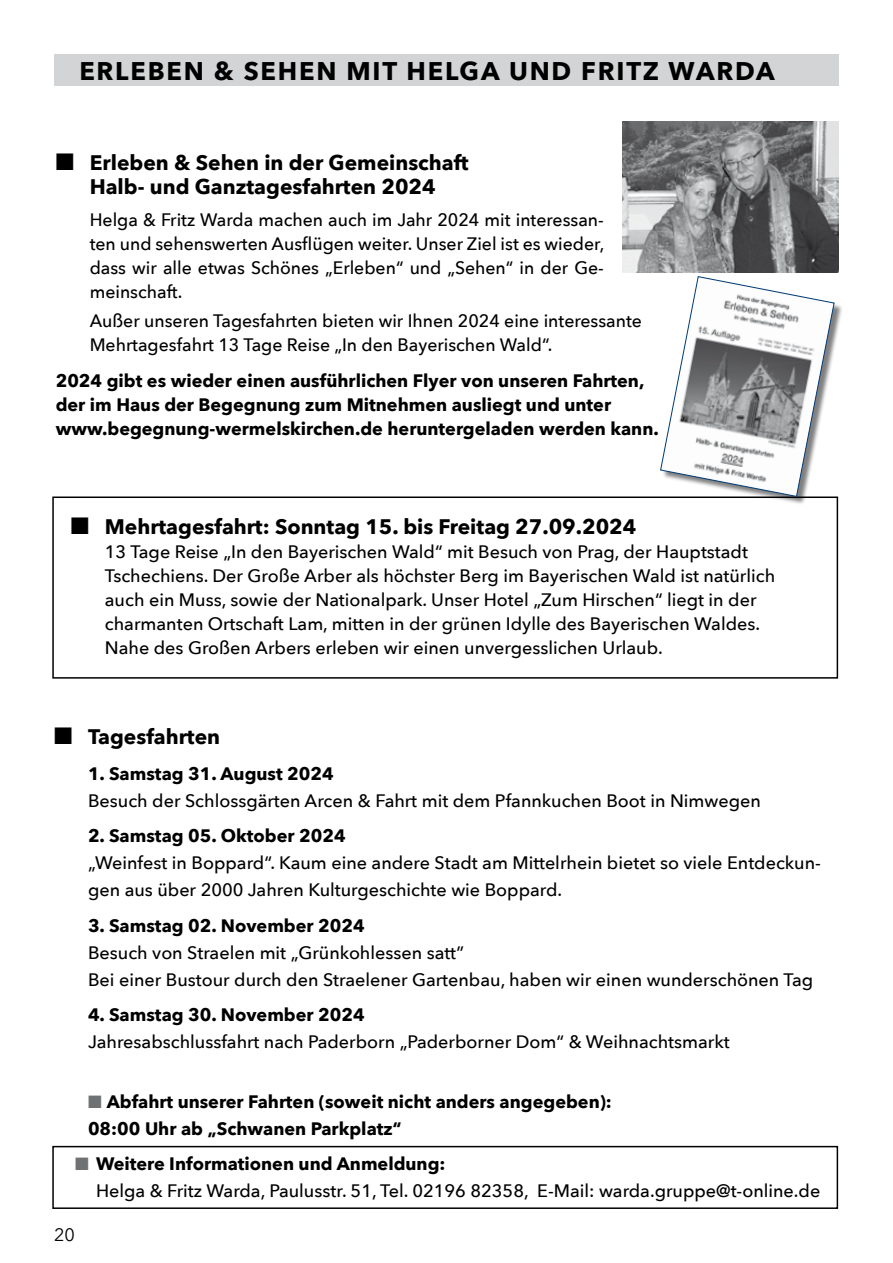
<style>
.page{position:relative;width:893px;height:1263px;background:#fff}
.page>*{position:absolute;margin:0;border:0;box-sizing:border-box;transform-origin:0 0}
.t1{font:700 25.5px "Avenir Next";letter-spacing:.07em;color:#000}
.t2{font:700 21px/24px "Avenir Next";color:#000;text-align:center}
.t3{font:500 18px/24px "Avenir Next";color:#000}
.t4{font:700 18px/24px "Avenir Next";color:#000}
.t5{font:18px "Avenir Next";color:#000}
.s1{color:#707172}
.s2{font-weight:700}
</style>
<div class="page">
<div style="left:54px;top:54px;width:785px;height:32px;background:#d3d4d5"></div>
<div style="left:52px;top:496px;width:786px;height:183px;border:2px solid #000"></div>
<div style="left:52px;top:1146px;width:786px;height:63px;border:2px solid #000"></div>
<img style="left:623px;top:122px;width:216px;height:151px">
<div style="left:662px;top:278px;width:181px;height:227px;background:#000;opacity:.5"></div>
<svg style="left:660px;top:276px;width:174px;height:221px"></svg>
<h1 class="t1" style="left:79px;top:48px;width:697px">ERLEBEN &amp; SEHEN MIT HELGA UND FRITZ WARDA</h1>
<p class="t2" style="left:56px;top:150px;width:414px">■ Erleben &amp; Sehen in der Gemeinschaft<br>Halb- und Ganztagesfahrten 2024</p>
<p class="t3" style="left:90px;top:207px;width:516px;text-align:justify">Helga &amp; Fritz Warda machen auch im Jahr 2024 mit interessan&shy;ten und sehenswerten Ausflügen weiter. Unser Ziel ist es wieder, dass wir alle etwas Schönes „Erleben“ und „Sehen“ in der Ge&shy;meinschaft.</p>
<p class="t3" style="left:90px;top:308px;width:554px">Außer unseren Tagesfahrten bieten wir Ihnen 2024 eine interessante<br>Mehrtagesfahrt 13 Tage Reise „In den Bayerischen Wald“.</p>
<p class="t4" style="left:56px;top:369px;width:605px">2024 gibt es wieder einen ausführlichen Flyer von unseren Fahrten, der im Haus der Begegnung zum Mitnehmen ausliegt und unter www.begegnung-wermelskirchen.de heruntergeladen werden kann.</p>
<p class="t2" style="left:71px;top:514px;width:567px">■ Mehrtagesfahrt: Sonntag 15. bis Freitag 27.09.2024</p>
<p class="t3" style="left:105px;top:539px;width:672px">13 Tage Reise „In den Bayerischen Wald“ mit Besuch von Prag, der Hauptstadt Tschechiens. Der Große Arber als höchster Berg im Bayerischen Wald ist natürlich auch ein Muss, sowie der Nationalpark. Unser Hotel „Zum Hirschen“ liegt in der charmanten Ortschaft Lam, mitten in der grünen Idylle des Bayerischen Waldes.<br>Nahe des Großen Arbers erleben wir einen unvergesslichen Urlaub.</p>
<p class="t2" style="left:54px;top:724px;width:168px">■ Tagesfahrten</p>
<p class="t4" style="left:88px;top:761px;width:247px">1. Samstag 31. August 2024</p>
<p class="t3" style="left:88px;top:788px;width:674px">Besuch der Schlossgärten Arcen &amp; Fahrt mit dem Pfannkuchen Boot in Nimwegen</p>
<p class="t4" style="left:88px;top:823px;width:259px">2. Samstag 05. Oktober 2024</p>
<p class="t3" style="left:88px;top:849px;width:734px;line-height:27px">„Weinfest in Boppard“. Kaum eine andere Stadt am Mittelrhein bietet so viele Entdeckun&shy;gen aus über 2000 Jahren Kulturgeschichte wie Boppard.</p>
<p class="t4" style="left:88px;top:913px;width:278px">3. Samstag 02. November 2024</p>
<p class="t3" style="left:88px;top:938px;width:727px;line-height:27px">Besuch von Straelen mit „Grünkohlessen satt”<br>Bei einer Bustour durch den Straelener Gartenbau, haben wir einen wunderschönen Tag</p>
<p class="t4" style="left:88px;top:1002px;width:278px">4. Samstag 30. November 2024</p>
<p class="t3" style="left:88px;top:1029px;width:643px">Jahresabschlussfahrt nach Paderborn „Paderborner Dom“ &amp; Weihnachtsmarkt</p>
<p class="t4" style="left:88px;top:1087px;width:525px;line-height:27px"><span class="s1">■</span> Abfahrt unserer Fahrten (soweit nicht anders angegeben):<br>08:00 Uhr ab „Schwanen Parkplatz“</p>
<p class="t3" style="left:96px;top:1150px;width:726px;line-height:27px;text-indent:-21px"><span class="s1">■</span> <span class="s2">Weitere Informationen und Anmeldung:<br></span>Helga &amp; Fritz Warda, Paulusstr. 51, Tel. 02196 82358, E-Mail: warda.gruppe@t-online.de</p>
<p class="t5" style="left:54px;top:1219px;width:22px">20</p>
</div>
